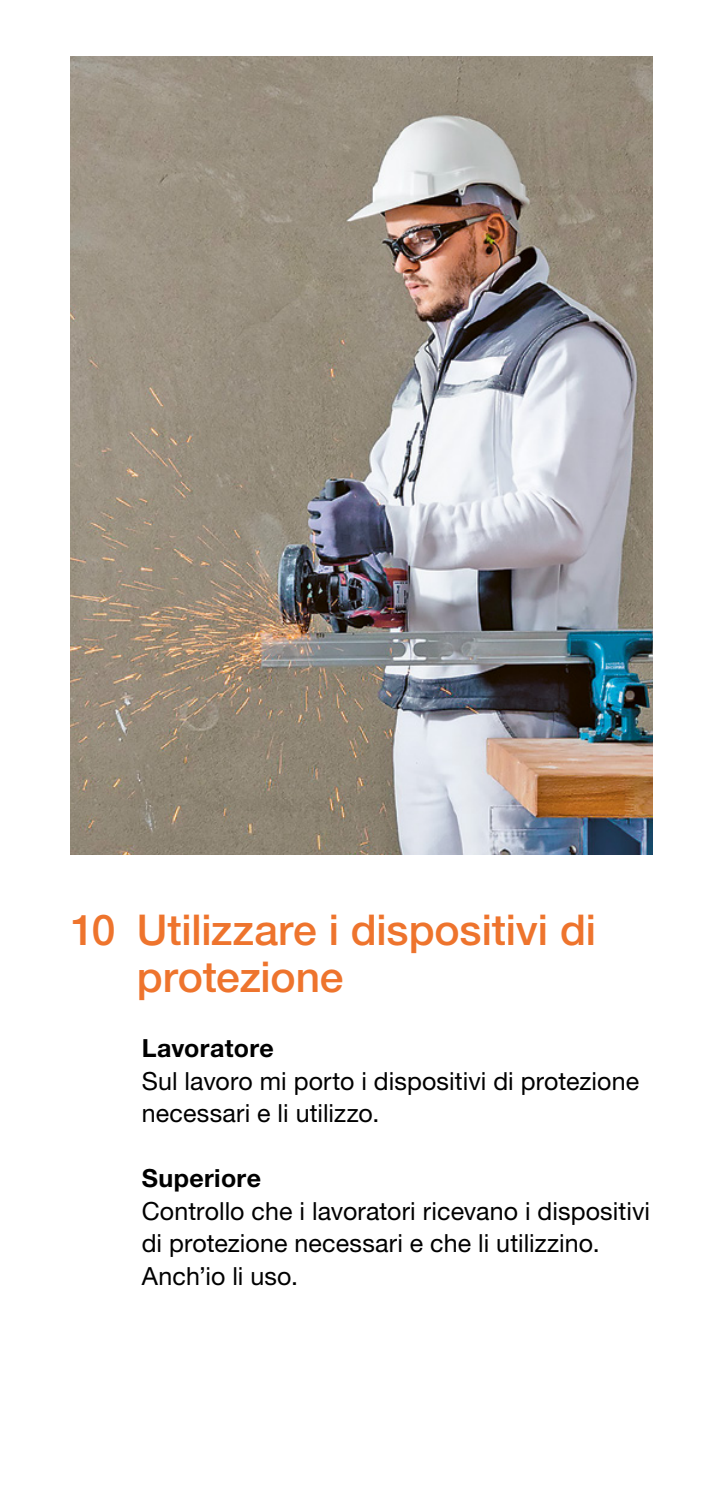
<style>
.page{position:relative;width:723px;height:1489px;background:#fff}
.page>*{position:absolute;margin:0;border:0;box-sizing:border-box;transform-origin:0 0}
.t1{font:500 42.5px/47.5px "Helvetica Neue LT Std";letter-spacing:-.005em;color:#ee742d}
.t2{font:25px/32.5px "Helvetica Neue LT Std";letter-spacing:.005em;color:#000}
.t3{font:700 25px "Helvetica Neue LT Std";letter-spacing:.015em;color:#000}
</style>
<div class="page">
<img style="left:71px;top:57px;width:581px;height:797px">
<h1 class="t1" style="left:137px;top:905px;width:461px;text-indent:-66px">10 Utilizzare i dispositivi di protezione</h1>
<p class="t3" style="left:142px;top:1032px;width:134px">Lavoratore</p>
<p class="t2" style="left:142px;top:1064px;width:499px">Sul lavoro mi porto i dispositivi di protezione necessari e li utilizzo.</p>
<p class="t3" style="left:142px;top:1162px;width:121px">Superiore</p>
<p class="t2" style="left:142px;top:1194px;width:510px">Controllo che i lavoratori ricevano i dispositivi di protezione necessari e che li utilizzino.<br>Anch’io li uso.</p>
</div>
